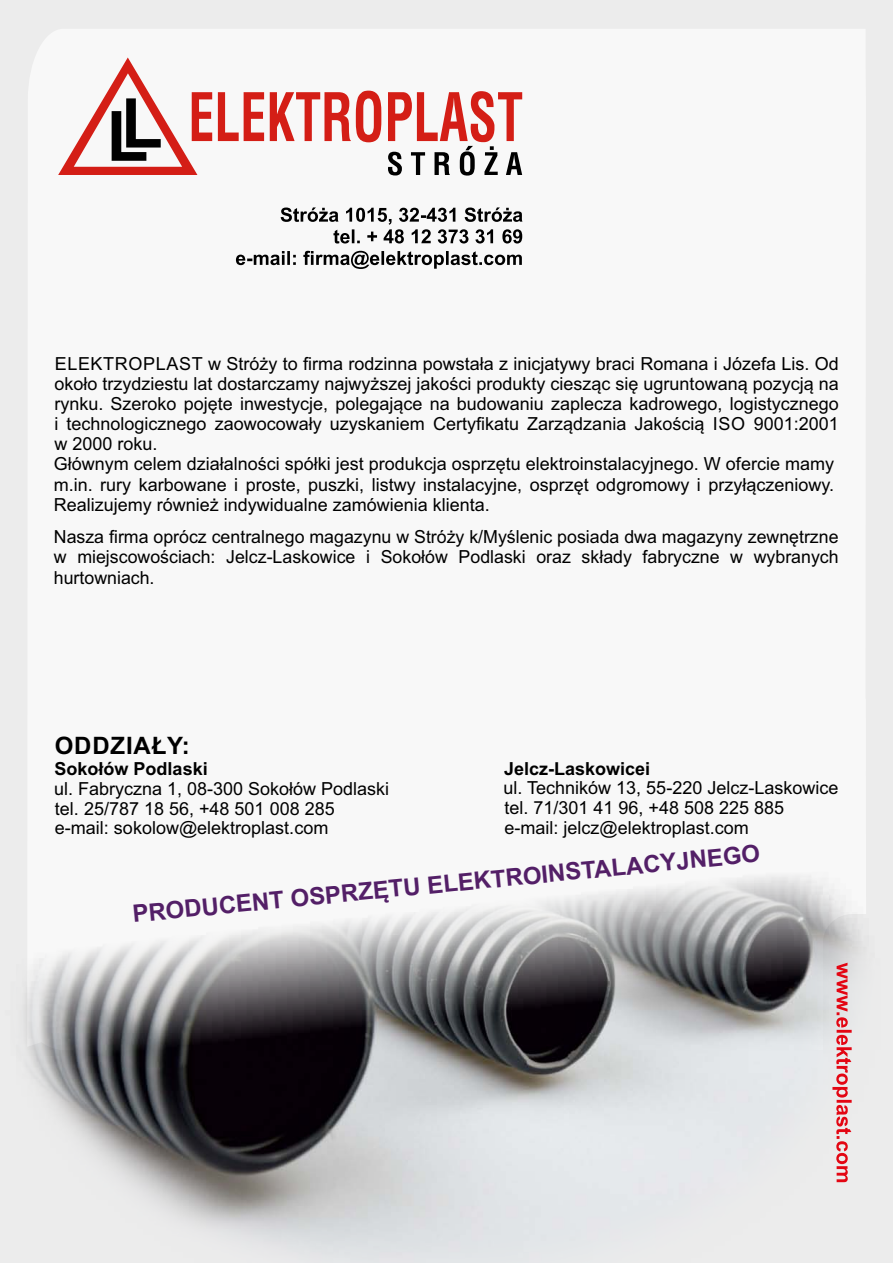
<style>
.page{position:relative;width:893px;height:1263px;background:#ececec}
.page>*{position:absolute;margin:0;border:0;box-sizing:border-box;transform-origin:0 0}
.t1{font:700 24px "Arial";color:#531f67}
.t2{font:700 24px "Arial";letter-spacing:.035em;color:#000}
.t3{font:18px/20.1px "Arial";color:#000}
.t4{font:700 18px "Arial";color:#000}
</style>
<div class="page">
<div style="left:28px;top:29px;width:838px;height:539px;background:#f8f8f8"></div>
<div style="left:28px;top:568px;width:837px;height:74px;background:#f8f8f8"></div>
<svg style="left:58px;top:57px;width:464px;height:119px"></svg>
<svg style="left:281px;top:207px;width:241px;height:36px"></svg>
<svg style="left:236px;top:251px;width:286px;height:18px"></svg>
<img style="left:24px;top:642px;width:842px;height:618px">
<svg style="left:823px;top:914px;width:43px;height:268px"></svg>
<p class="t3" style="left:54px;top:353px;width:787px">ELEKTROPLAST w Stróży to firma rodzinna powstała z inicjatywy braci Romana i Józefa Lis. Od około trzydziestu lat dostarczamy najwyższej jakości produkty ciesząc się ugruntowaną pozycją na rynku. Szeroko pojęte inwestycje, polegające na budowaniu zaplecza kadrowego, logistycznego i technologicznego zaowocowały uzyskaniem Certyfikatu Zarządzania Jakością ISO 9001:2001 w 2000 roku.<br>Głównym celem działalności spółki jest produkcja osprzętu elektroinstalacyjnego. W ofercie mamy m.in. rury karbowane i proste, puszki, listwy instalacyjne, osprzęt odgromowy i przyłączeniowy.<br>Realizujemy również indywidualne zamówienia klienta.</p>
<p class="t3" style="left:54px;top:527px;width:786px;text-align:justify">Nasza firma oprócz centralnego magazynu w Stróży k/Myślenic posiada dwa magazyny zewnętrzne w miejscowościach: Jelcz-Laskowice i Sokołów Podlaski oraz składy fabryczne w wybranych hurtowniach.</p>
<h1 class="t2" style="left:55px;top:729px;width:137px">ODDZIAŁY:</h1>
<p class="t4" style="left:55px;top:756px;width:155px">Sokołów Podlaski</p>
<p class="t3" style="left:54px;top:778px;width:337px;line-height:19.6px">ul. Fabryczna 1, 08-300 Sokołów Podlaski tel. 25/787 18 56, +48 501 008 285 e-mail: sokolow@elektroplast.com</p>
<p class="t4" style="left:504px;top:756px;width:148px">Jelcz-Laskowicei</p>
<p class="t3" style="left:504px;top:778px;width:336px;line-height:19.6px">ul. Techników 13, 55-220 Jelcz-Laskowice tel. 71/301 41 96, +48 508 225 885 e-mail: jelcz@elektroplast.com</p>
<h1 class="t1" style="left:131px;top:900px;width:632px;rotate:-6deg">PRODUCENT OSPRZĘTU ELEKTROINSTALACYJNEGO</h1>
</div>
